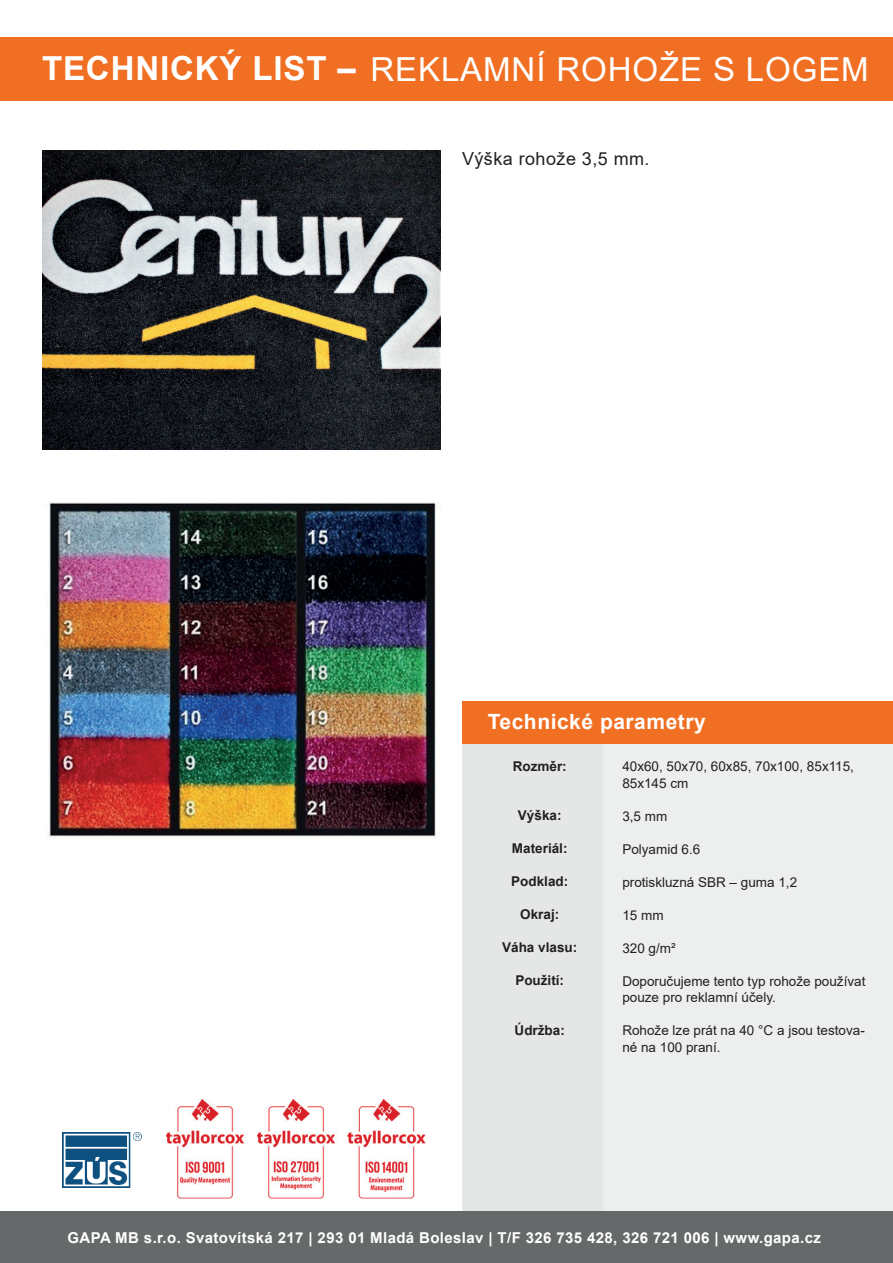
<style>
.page{position:relative;width:893px;height:1263px;background:#fff}
.page>*{position:absolute;margin:0;border:0;box-sizing:border-box;transform-origin:0 0}
.t1{font:33.15px "Arial";letter-spacing:.025em;color:#fff}
.t2{font:700 21px "Arial";letter-spacing:.025em;color:#fff}
.t3{font:18px "Arial";letter-spacing:.025em;color:#231f20}
.t4{font:700 15px "Arial";letter-spacing:.025em;color:#fff}
.t5{font:13.5px/16.5px "Arial";color:#231f20}
.t6{font:700 13.5px "Arial";color:#231f20}
.s1{font-weight:700}
</style>
<div class="page">
<div style="left:0;top:38px;width:893px;height:62px;background:#f16f22"></div>
<div style="left:462px;top:701px;width:431px;height:510px;background:#edefef"></div>
<div style="left:462px;top:701px;width:141px;height:510px;background:#e5e6e6"></div>
<div style="left:0;top:1211px;width:893px;height:52px;background:#66696a"></div>
<div style="left:462px;top:701px;width:431px;height:43px;background:#f16f22"></div>
<img style="left:42px;top:151px;width:398px;height:298px">
<img style="left:48px;top:502px;width:391px;height:336px">
<img style="left:63px;top:1133px;width:78px;height:55px">
<img style="left:167px;top:1099px;width:258px;height:100px">
<h1 class="t1" style="left:42px;top:46px;width:828px"><span class="s1">TECHNICKÝ LIST –</span> REKLAMNÍ ROHOŽE S LOGEM</h1>
<h3 class="t3" style="left:462px;top:146px;width:189px">Výška rohože 3,5 mm.</h3>
<h2 class="t2" style="left:488px;top:707px;width:219px">Technické parametry</h2>
<p class="t6" style="left:513px;top:757px;width:55px">Rozměr:</p>
<p class="t6" style="left:518px;top:806px;width:45px">Výška:</p>
<p class="t6" style="left:512px;top:839px;width:57px">Materiál:</p>
<p class="t6" style="left:511px;top:872px;width:59px">Podklad:</p>
<p class="t6" style="left:520px;top:905px;width:41px">Okraj:</p>
<p class="t6" style="left:502px;top:938px;width:77px">Váha vlasu:</p>
<p class="t6" style="left:515px;top:971px;width:50px">Použití:</p>
<p class="t6" style="left:515px;top:1021px;width:52px">Údržba:</p>
<p class="t5" style="left:622px;top:758px;width:233px">40x60, 50x70, 60x85, 70x100, 85x115,<br>85x145 cm</p>
<p class="t5" style="left:622px;top:807px;width:47px">3,5 mm</p>
<p class="t5" style="left:622px;top:840px;width:80px">Polyamid 6.6</p>
<p class="t5" style="left:622px;top:873px;width:176px">protiskluzná SBR – guma 1,2</p>
<p class="t5" style="left:622px;top:906px;width:43px">15 mm</p>
<p class="t5" style="left:622px;top:939px;width:55px">320 g/m²</p>
<p class="t5" style="left:622px;top:972px;width:245px">Doporučujeme tento typ rohože používat pouze pro reklamní účely.</p>
<p class="t5" style="left:622px;top:1022px;width:244px">Rohože lze prát na 40 °C a jsou testova&shy;né na 100 praní.</p>
<p class="t4" style="left:68px;top:1227px;width:755px">GAPA MB s.r.o. Svatovítská 217 | 293 01 Mladá Boleslav | T/F 326 735 428, 326 721 006 | www.gapa.cz</p>
</div>
